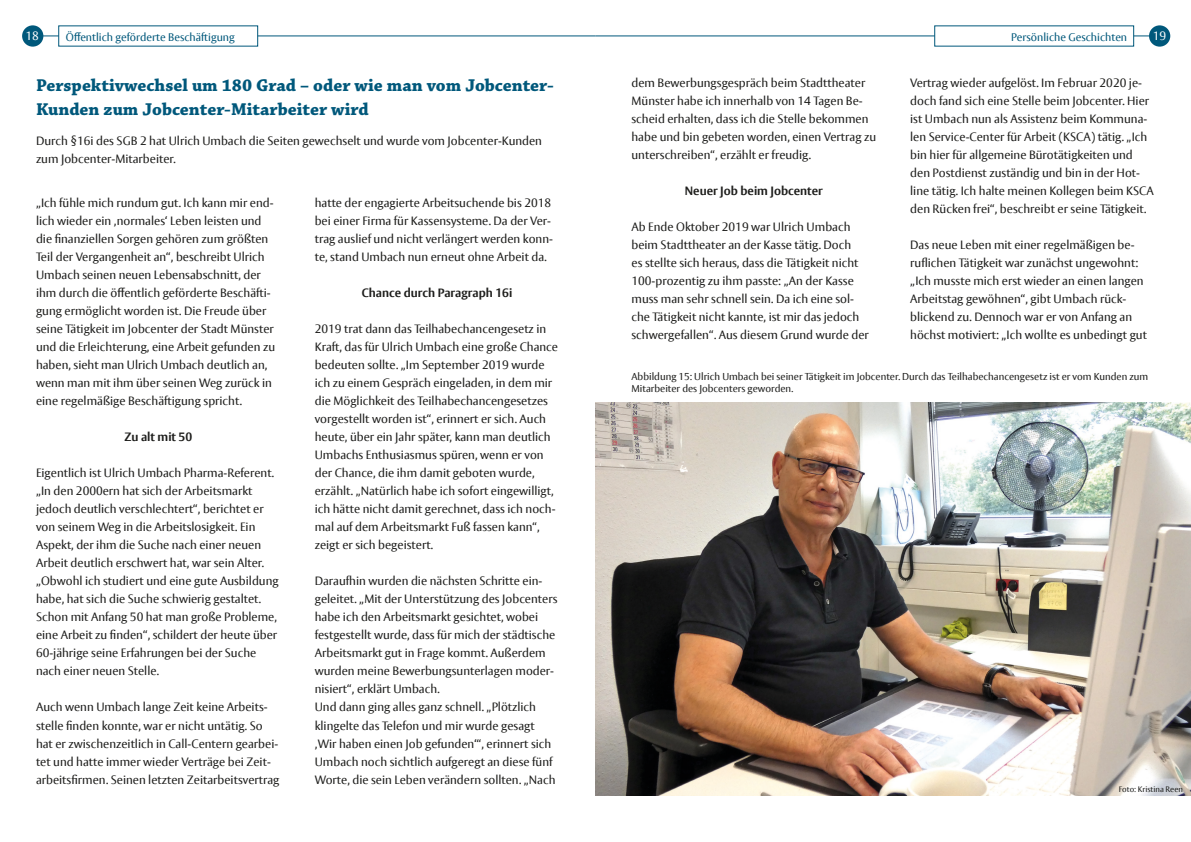
<style>
.page{position:relative;width:1191px;height:842px;background:#fff}
.page>*{position:absolute;margin:0;border:0;box-sizing:border-box;transform-origin:0 0}
.t1{font:700 18px/24px "Chaparral Pro";color:#00587b}
.t2{font:12px/18px "Vesta Pro";color:#1d1d1b}
.t3{font:700 12px "Vesta Pro";color:#1d1d1b}
.t4{font:12px "Vesta Pro";color:#fff}
.t5{font:11px "Vesta Pro";color:#00587b}
.t6{font:10px/12px "Vesta Pro";color:#1d1d1b}
.t7{font:8px "Vesta Pro";color:#1d1d1b}
</style>
<div class="page">
<hr style="left:38px;top:35px;width:557px;height:1px;background:#00587b">
<div style="left:22px;top:25px;width:21px;height:22px;background:#00587b;border-radius:50%"></div>
<div style="left:58px;top:25px;width:200px;height:22px;background:#fff"></div>
<hr style="left:595px;top:35px;width:559px;height:1px;background:#00587b">
<div style="left:1149px;top:25px;width:21px;height:22px;background:#00587b;border-radius:50%"></div>
<div style="left:934px;top:25px;width:200px;height:22px;background:#fff"></div>
<img style="left:595px;top:403px;width:596px;height:393px">
<p class="t4" style="left:25px;top:28px;width:15px">18</p>
<p class="t5" style="left:66px;top:30px;width:170px">Öffentlich geförderte Beschäftigung</p>
<p class="t5" style="left:1011px;top:30px;width:118px">Persönliche Geschichten</p>
<p class="t4" style="left:1152px;top:29px;width:15px">19</p>
<h1 class="t1" style="left:36px;top:74px;width:519px">Perspektivwechsel um 180 Grad – oder wie man vom Jobcenter-<br>Kunden zum Jobcenter-Mitarbeiter wird</h1>
<p class="t2" style="left:36px;top:132px;width:507px">Durch §16i des SGB 2 hat Ulrich Umbach die Seiten gewechselt und wurde vom Jobcenter-Kunden</p>
<p class="t2" style="left:36px;top:150px;width:141px">zum Jobcenter-Mitarbeiter.</p>
<p class="t2" style="left:36px;top:194px;width:239px">„Ich fühle mich rundum gut. Ich kann mir end&shy;lich wieder ein ‚normales‘ Leben leisten und</p>
<p class="t2" style="left:36px;top:230px;width:234px">die finanziellen Sorgen gehören zum größten</p>
<p class="t2" style="left:36px;top:248px;width:241px">Teil der Vergangenheit an“, beschreibt Ulrich Umbach seinen neuen Lebensabschnitt, der ihm durch die öffentlich geförderte Beschäfti&shy;gung ermöglicht worden ist. Die Freude über seine Tätigkeit im Jobcenter der Stadt Münster und die Erleichterung, eine Arbeit gefunden zu haben, sieht man Ulrich Umbach deutlich an, wenn man mit ihm über seinen Weg zurück in eine regelmäßige Beschäftigung spricht.</p>
<p class="t3" style="left:124px;top:430px;width:69px">Zu alt mit 50</p>
<p class="t2" style="left:36px;top:464px;width:240px">Eigentlich ist Ulrich Umbach Pharma-Referent. „In den 2000ern hat sich der Arbeitsmarkt jedoch deutlich verschlechtert“, berichtet er von seinem Weg in die Arbeitslosigkeit. Ein Aspekt, der ihm die Suche nach einer neuen Arbeit deutlich erschwert hat, war sein Alter.</p>
<p class="t2" style="left:36px;top:572px;width:244px">„Obwohl ich studiert und eine gute Ausbildung</p>
<p class="t2" style="left:36px;top:590px;width:242px">habe, hat sich die Suche schwierig gestaltet.<br>Schon mit Anfang 50 hat man große Probleme,</p>
<p class="t2" style="left:36px;top:626px;width:243px">eine Arbeit zu finden“, schildert der heute über</p>
<p class="t2" style="left:36px;top:644px;width:222px">60-jährige seine Erfahrungen bei der Suche nach einer neuen Stelle.</p>
<p class="t2" style="left:36px;top:698px;width:233px">Auch wenn Umbach lange Zeit keine Arbeits-</p>
<p class="t2" style="left:36px;top:716px;width:228px">stelle finden konnte, war er nicht untätig. So</p>
<p class="t2" style="left:36px;top:734px;width:243px">hat er zwischenzeitlich in Call-Centern gearbei&shy;tet und hatte immer wieder Verträge bei Zeit-</p>
<p class="t2" style="left:36px;top:770px;width:245px">arbeitsfirmen. Seinen letzten Zeitarbeitsvertrag</p>
<p class="t2" style="left:315px;top:194px;width:239px">hatte der engagierte Arbeitsuchende bis 2018 bei einer Firma für Kassensysteme. Da der Ver&shy;trag auslief und nicht verlängert werden konn&shy;te, stand Umbach nun erneut ohne Arbeit da.</p>
<p class="t3" style="left:362px;top:286px;width:152px">Chance durch Paragraph 16i</p>
<p class="t2" style="left:315px;top:320px;width:245px">2019 trat dann das Teilhabechancengesetz in Kraft, das für Ulrich Umbach eine große Chance bedeuten sollte. „Im September 2019 wurde ich zu einem Gespräch eingeladen, in dem mir die Möglichkeit des Teilhabechancengesetzes vorgestellt worden ist“, erinnert er sich. Auch heute, über ein Jahr später, kann man deutlich Umbachs Enthusiasmus spüren, wenn er von der Chance, die ihm damit geboten wurde, erzählt. „Natürlich habe ich sofort eingewilligt, ich hätte nicht damit gerechnet, dass ich noch&shy;mal auf dem Arbeitsmarkt Fuß fassen kann“, zeigt er sich begeistert.</p>
<p class="t2" style="left:315px;top:572px;width:244px">Daraufhin wurden die nächsten Schritte ein&shy;geleitet. „Mit der Unterstützung des Jobcenters habe ich den Arbeitsmarkt gesichtet, wobei festgestellt wurde, dass für mich der städtische Arbeitsmarkt gut in Frage kommt. Außerdem wurden meine Bewerbungsunterlagen moder&shy;nisiert“, erklärt Umbach.<br>Und dann ging alles ganz schnell. „Plötzlich klingelte das Telefon und mir wurde gesagt ‚Wir haben einen Job gefunden‘“, erinnert sich Umbach noch sichtlich aufgeregt an diese fünf Worte, die sein Leben verändern sollten. „Nach</p>
<p class="t2" style="left:631px;top:74px;width:246px">dem Bewerbungsgespräch beim Stadttheater Münster habe ich innerhalb von 14 Tagen Be&shy;scheid erhalten, dass ich die Stelle bekommen habe und bin gebeten worden, einen Vertrag zu unterschreiben“, erzählt er freudig.</p>
<p class="t3" style="left:685px;top:184px;width:139px">Neuer Job beim Jobcenter</p>
<p class="t2" style="left:631px;top:218px;width:220px">Ab Ende Oktober 2019 war Ulrich Umbach</p>
<p class="t2" style="left:631px;top:236px;width:239px">beim Stadttheater an der Kasse tätig. Doch<br>es stellte sich heraus, dass die Tätigkeit nicht 100-prozentig zu ihm passte: „An der Kasse muss man sehr schnell sein. Da ich eine sol&shy;che Tätigkeit nicht kannte, ist mir das jedoch schwergefallen“. Aus diesem Grund wurde der</p>
<p class="t2" style="left:910px;top:74px;width:245px">Vertrag wieder aufgelöst. Im Februar 2020 je&shy;doch fand sich eine Stelle beim Jobcenter. Hier ist Umbach nun als Assistenz beim Kommuna&shy;len Service-Center für Arbeit (KSCA) tätig. „Ich bin hier für allgemeine Bürotätigkeiten und den Postdienst zuständig und bin in der Hot&shy;line tätig. Ich halte meinen Kollegen beim KSCA den Rücken frei“, beschreibt er seine Tätigkeit.</p>
<p class="t2" style="left:910px;top:236px;width:225px">Das neue Leben mit einer regelmäßigen be-</p>
<p class="t2" style="left:910px;top:254px;width:229px">ruflichen Tätigkeit war zunächst ungewohnt:</p>
<p class="t2" style="left:910px;top:272px;width:238px">„Ich musste mich erst wieder an einen langen Arbeitstag gewöhnen“, gibt Umbach rück&shy;blickend zu. Dennoch war er von Anfang an höchst motiviert: „Ich wollte es unbedingt gut</p>
<p class="t6" style="left:631px;top:370px;width:518px">Abbildung 15: Ulrich Umbach bei seiner Tätigkeit im Jobcenter. Durch das Teilhabechancengesetz ist er vom Kunden zum<br>Mitarbeiter des Jobcenters geworden.</p>
<p class="t7" style="left:1118px;top:784px;width:66px">Foto: Kristina Reen</p>
</div>
